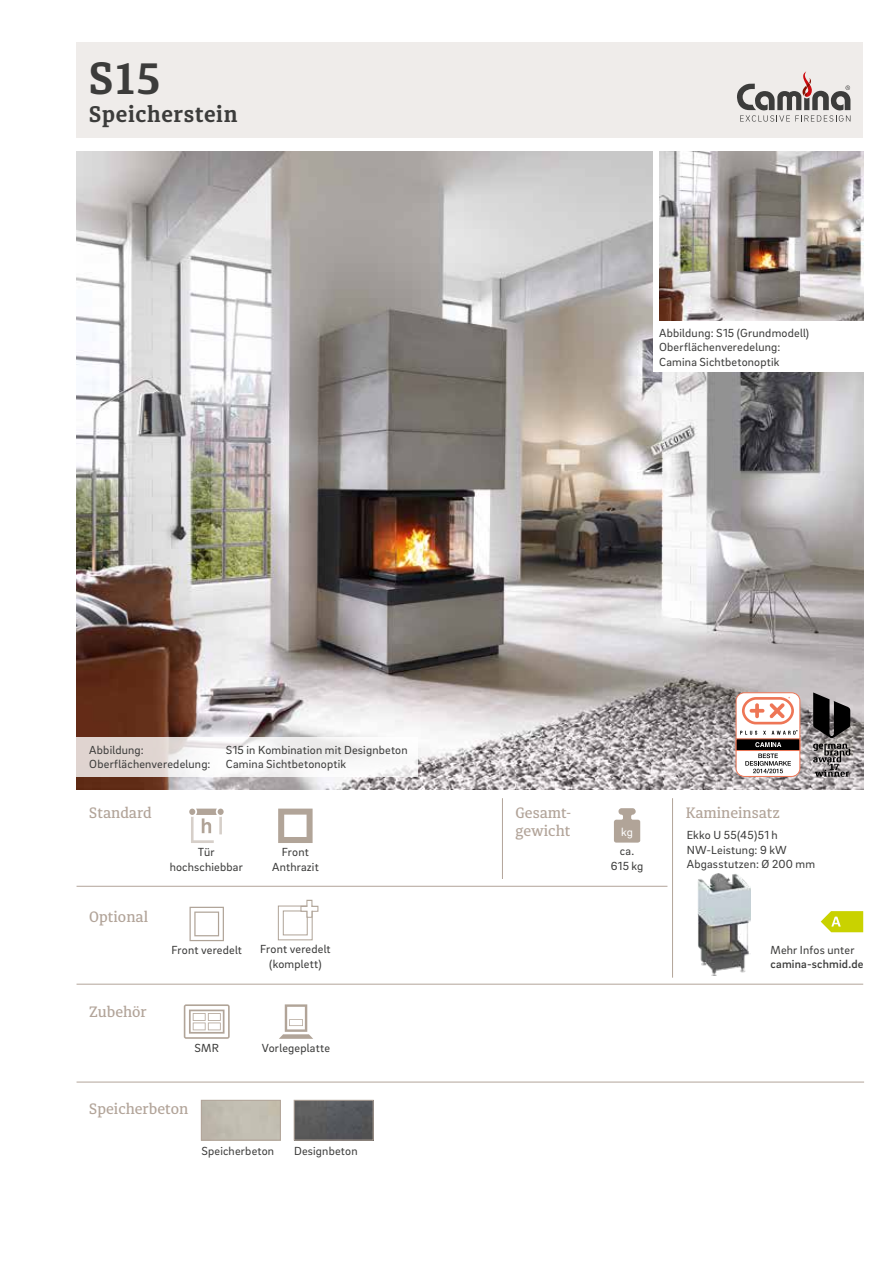
<style>
.page{position:relative;width:893px;height:1263px;background:#fff}
.page>*{position:absolute;margin:0;border:0;box-sizing:border-box;transform-origin:0 0}
.t1{font:700 45px "Diaria Pro";color:#3c3c3b}
.t2{font:700 22.5px "Diaria Pro";letter-spacing:.03em;color:#3c3c3b}
.t3{font:500 15px/18px "Diaria Pro";color:#b2a499}
.t4{font:12px/14.4px "Brix Sans";letter-spacing:.015em;color:#3c3c3b}
.t5{font:12px/14.4px "Brix Sans";letter-spacing:.015em;color:#3b3b3a;text-align:center}
.t6{font:500 12px "Brix Sans";letter-spacing:.015em;color:#3c3c3b}
.t7{font:12px "Brix Sans";color:#fff}
</style>
<div class="page">
<div style="left:77px;top:43px;width:786px;height:95px;background:#efecea"></div>
<hr style="left:77px;top:1082px;width:787px;height:1px;background:#b2a499">
<svg style="left:737px;top:71px;width:113px;height:51px"></svg>
<hr style="left:672px;top:798px;width:1px;height:180px;background:#b2a499">
<hr style="left:77px;top:886px;width:590px;height:1px;background:#b2a499">
<svg style="left:614px;top:808px;width:26px;height:35px"></svg>
<hr style="left:502px;top:798px;width:1px;height:81px;background:#b2a499">
<hr style="left:77px;top:984px;width:786px;height:1px;background:#b2a499">
<img style="left:296px;top:1102px;width:75px;height:36px">
<div style="left:294px;top:1100px;width:79px;height:40px;border:1px solid #b2a499"></div>
<div style="left:201px;top:1100px;width:80px;height:40px;border:1px solid #b2a499"></div>
<img style="left:77px;top:152px;width:786px;height:637px">
<svg style="left:77px;top:737px;width:341px;height:40px"></svg>
<div style="left:653px;top:152px;width:210px;height:220px;background:#fff"></div>
<img style="left:659px;top:152px;width:204px;height:169px">
<svg style="left:189px;top:809px;width:35px;height:34px"></svg>
<svg style="left:278px;top:808px;width:35px;height:35px"></svg>
<svg style="left:184px;top:1004px;width:46px;height:35px"></svg>
<svg style="left:279px;top:1004px;width:34px;height:35px"></svg>
<svg style="left:190px;top:907px;width:34px;height:34px"></svg>
<svg style="left:278px;top:900px;width:40px;height:40px"></svg>
<div style="left:736px;top:693px;width:64px;height:83px;background:#fff;border-radius:8px"></div>
<div style="left:736px;top:692px;width:64px;height:85px;border:1px solid #ee7656;border-radius:8px"></div>
<svg style="left:740px;top:731px;width:17px;height:4px"></svg>
<svg style="left:772px;top:730px;width:26px;height:5px"></svg>
<svg style="left:742px;top:697px;width:52px;height:27px"></svg>
<div style="left:736px;top:738px;width:64px;height:13px;background:#000;border:1px solid #ee7656"></div>
<svg style="left:745px;top:753px;width:46px;height:20px"></svg>
<svg style="left:755px;top:742px;width:26px;height:5px"></svg>
<svg style="left:813px;top:692px;width:37px;height:46px;background:#434141"></svg>
<svg style="left:813px;top:744px;width:37px;height:33px"></svg>
<img style="left:697px;top:873px;width:53px;height:102px">
<svg style="left:821px;top:911px;width:42px;height:21px"></svg>
<h1 class="t1" style="left:89px;top:51px;width:72px">S15</h1>
<h2 class="t2" style="left:89px;top:100px;width:150px">Speicherstein</h2>
<p class="t4" style="left:659px;top:325px;width:152px">Abbildung: S15 (Grundmodell)<br>Oberflächenveredelung:<br>Camina Sichtbetonoptik</p>
<p class="t4" style="left:89px;top:742px;width:56px">Abbildung:</p>
<p class="t4" style="left:226px;top:742px;width:183px">S15 in Kombination mit Designbeton</p>
<p class="t4" style="left:89px;top:756px;width:123px">Oberflächenveredelung:</p>
<p class="t4" style="left:226px;top:756px;width:122px">Camina Sichtbetonoptik</p>
<p class="t3" style="left:89px;top:803px;width:64px">Standard</p>
<p class="t3" style="left:89px;top:907px;width:60px">Optional</p>
<p class="t3" style="left:89px;top:1002px;width:59px">Zubehör</p>
<p class="t5" style="left:170px;top:844px;width:75px">Tür hochschiebbar</p>
<p class="t5" style="left:272px;top:844px;width:48px">Front<br>Anthrazit</p>
<p class="t5" style="left:171px;top:942px;width:72px">Front veredelt</p>
<p class="t5" style="left:260px;top:941px;width:72px">Front veredelt (komplett)</p>
<p class="t5" style="left:195px;top:1040px;width:26px">SMR</p>
<p class="t5" style="left:262px;top:1040px;width:70px">Vorlegeplatte</p>
<p class="t3" style="left:89px;top:1099px;width:100px">Speicherbeton</p>
<p class="t3" style="left:89px;top:1100px;width:106px">Naturstein und</p>
<p class="t4" style="left:206px;top:1143px;width:49px">Estremos</p>
<p class="t4" style="left:304px;top:1143px;width:32px">Grigio</p>
<p class="t4" style="left:201px;top:1144px;width:74px">Speicherbeton</p>
<p class="t4" style="left:294px;top:1144px;width:65px">Designbeton</p>
<p class="t3" style="left:516px;top:804px;width:57px">Gesamt&shy;gewicht</p>
<p class="t7" style="left:621px;top:824px;width:13px">kg</p>
<p class="t4" style="left:611px;top:844px;width:34px;text-align:center">ca.<br>615 kg</p>
<p class="t3" style="left:686px;top:804px;width:96px">Kamineinsatz</p>
<p class="t4" style="left:687px;top:827px;width:130px">Ekko U 55(45)51 h<br>NW-Leistung: 9 kW<br>Abgasstutzen: Ø 200 mm</p>
<p class="t4" style="left:770px;top:942px;width:85px">Mehr Infos unter</p>
<p class="t6" style="left:770px;top:956px;width:94px">camina-schmid.de</p>
</div>
